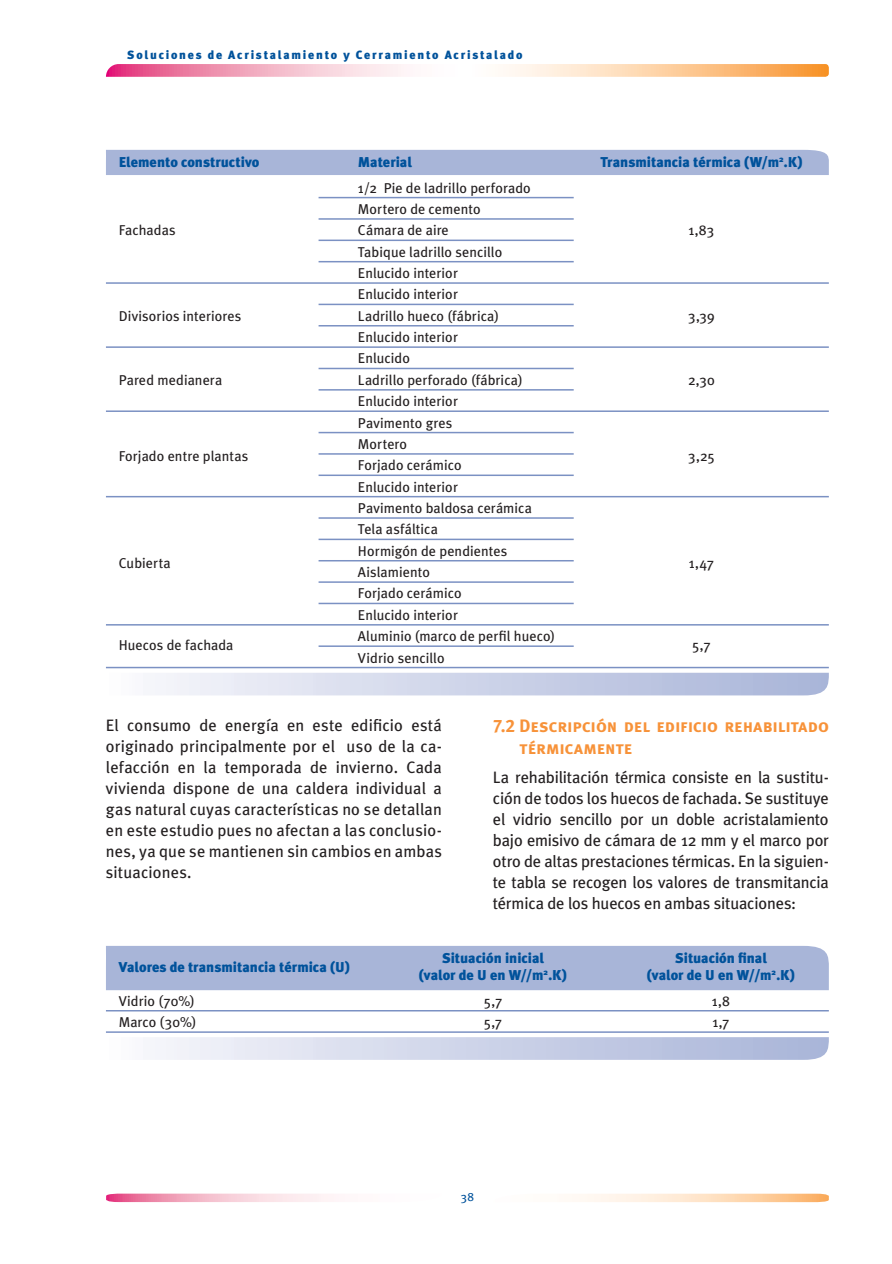
<style>
.page{position:relative;width:892px;height:1264px;background:#fff}
.page>*{position:absolute;margin:0;border:0;box-sizing:border-box;transform-origin:0 0}
.t1{font:18px/21.6px "Meta Plus Bold Caps";letter-spacing:-.005em;color:#f79239}
.t2{font:16.5px/21px "Meta Plus";letter-spacing:.005em;color:#231f20;text-align:justify}
.t3{font:14.25px/21.3px "Meta Plus";letter-spacing:.005em;color:#231f20}
.t4{font:900 14.25px "Meta Plus";color:#00529b}
.t5{font:900 12px "Meta Plus";letter-spacing:.145em;color:#00529b}
.t6{font:12px "Meta Plus";color:#00529b}
</style>
<div class="page">
<svg style="left:106px;top:64px;width:723px;height:13px"></svg>
<svg style="left:572px;top:1193px;width:257px;height:9px"></svg>
<svg style="left:106px;top:1193px;width:228px;height:9px;background:#f4bcce"></svg>
<svg style="left:155px;top:672px;width:674px;height:23px;background:#ced4e9"></svg>
<div style="left:106px;top:150px;width:723px;height:25px;background:#a8b5d8"></div>
<hr style="left:319px;top:197px;width:255px;height:1px;background:#7b91c3">
<hr style="left:319px;top:218px;width:255px;height:2px;background:#7b91c3">
<hr style="left:319px;top:239px;width:255px;height:2px;background:#7b91c3">
<hr style="left:319px;top:261px;width:255px;height:1px;background:#7b91c3">
<hr style="left:106px;top:282px;width:723px;height:2px;background:#7b91c3">
<hr style="left:319px;top:304px;width:255px;height:1px;background:#7b91c3">
<hr style="left:319px;top:325px;width:255px;height:1px;background:#7b91c3">
<hr style="left:106px;top:346px;width:723px;height:2px;background:#7b91c3">
<hr style="left:319px;top:368px;width:255px;height:1px;background:#7b91c3">
<hr style="left:319px;top:389px;width:255px;height:1px;background:#7b91c3">
<hr style="left:106px;top:410px;width:723px;height:2px;background:#7b91c3">
<hr style="left:319px;top:432px;width:255px;height:1px;background:#7b91c3">
<hr style="left:319px;top:453px;width:255px;height:1px;background:#7b91c3">
<hr style="left:319px;top:474px;width:255px;height:2px;background:#7b91c3">
<hr style="left:106px;top:496px;width:723px;height:1px;background:#7b91c3">
<hr style="left:319px;top:517px;width:255px;height:2px;background:#7b91c3">
<hr style="left:319px;top:538px;width:255px;height:2px;background:#7b91c3">
<hr style="left:319px;top:560px;width:255px;height:1px;background:#7b91c3">
<hr style="left:319px;top:581px;width:255px;height:2px;background:#7b91c3">
<hr style="left:319px;top:602px;width:255px;height:2px;background:#7b91c3">
<hr style="left:106px;top:624px;width:723px;height:1px;background:#7b91c3">
<hr style="left:319px;top:645px;width:255px;height:2px;background:#7b91c3">
<hr style="left:106px;top:667px;width:723px;height:1px;background:#7b91c3">
<svg style="left:155px;top:1037px;width:674px;height:22px;background:#cdd3e8"></svg>
<div style="left:106px;top:946px;width:723px;height:44px;background:#a8b5d8"></div>
<hr style="left:106px;top:1010px;width:723px;height:1px;background:#7b91c3">
<hr style="left:106px;top:1031px;width:723px;height:1px;background:#7b91c3">
<p class="t5" style="left:127px;top:48px;width:397px">Soluciones de Acristalamiento y Cerramiento Acristalado</p>
<p class="t4" style="left:119px;top:154px;width:142px">Elemento constructivo</p>
<p class="t4" style="left:358px;top:154px;width:56px">Material</p>
<p class="t4" style="left:600px;top:154px;width:204px">Transmitancia térmica (W/m<sup>2</sup>.K)</p>
<p class="t3" style="left:358px;top:178px;width:174px">1/2 Pie de ladrillo perforado<br>Mortero de cemento</p>
<p class="t3" style="left:119px;top:220px;width:59px">Fachadas</p>
<p class="t3" style="left:358px;top:220px;width:92px">Cámara de aire</p>
<p class="t3" style="left:689px;top:220px;width:27px">1,83</p>
<p class="t3" style="left:358px;top:242px;width:146px">Tabique ladrillo sencillo<br>Enlucido interior<br>Enlucido interior</p>
<p class="t3" style="left:119px;top:306px;width:124px">Divisorios interiores</p>
<p class="t3" style="left:358px;top:306px;width:143px">Ladrillo hueco (fábrica)</p>
<p class="t3" style="left:688px;top:306px;width:28px">3,39</p>
<p class="t3" style="left:358px;top:327px;width:101px">Enlucido interior<br>Enlucido</p>
<p class="t3" style="left:119px;top:370px;width:105px">Pared medianera</p>
<p class="t3" style="left:358px;top:370px;width:166px">Ladrillo perforado (fábrica)</p>
<p class="t3" style="left:688px;top:370px;width:28px">2,30</p>
<p class="t3" style="left:358px;top:391px;width:101px">Enlucido interior<br>Pavimento gres<br>Mortero</p>
<p class="t3" style="left:119px;top:446px;width:131px">Forjado entre plantas</p>
<p class="t3" style="left:688px;top:446px;width:28px">3,25</p>
<p class="t3" style="left:358px;top:455px;width:105px">Forjado cerámico</p>
<p class="t3" style="left:119px;top:553px;width:54px">Cubierta</p>
<p class="t3" style="left:119px;top:635px;width:116px">Huecos de fachada</p>
<p class="t3" style="left:358px;top:477px;width:175px">Enlucido interior<br>Pavimento baldosa cerámica<br>Tela asfáltica<br>Hormigón de pendientes</p>
<p class="t3" style="left:358px;top:562px;width:74px">Aislamiento</p>
<p class="t3" style="left:358px;top:583px;width:105px">Forjado cerámico<br>Enlucido interior</p>
<p class="t3" style="left:358px;top:626px;width:199px">Aluminio (marco de perfil hueco)</p>
<p class="t3" style="left:358px;top:647px;width:88px">Vidrio sencillo</p>
<p class="t3" style="left:689px;top:553px;width:27px">1,47</p>
<p class="t3" style="left:692px;top:635px;width:20px">5,7</p>
<p class="t2" style="left:106px;top:715px;width:338px">El consumo de energía en este edificio está originado principalmente por el uso de la ca&shy;lefacción en la temporada de invierno. Cada vivienda dispone de una caldera individual a gas natural cuyas características no se detallan en este estudio pues no afectan a las conclusio&shy;nes, ya que se mantienen sin cambios en ambas situaciones.</p>
<p class="t1" style="left:519px;top:715px;width:311px;text-indent:-26px">7.2 Descripción del edificio rehabilitado térmicamente</p>
<p class="t2" style="left:493px;top:768px;width:337px">La rehabilitación térmica consiste en la sustitu&shy;ción de todos los huecos de fachada. Se sustituye el vidrio sencillo por un doble acristalamiento bajo emisivo de cámara de 12 mm y el marco por otro de altas prestaciones térmicas. En la siguien&shy;te tabla se recogen los valores de transmitancia térmica de los huecos en ambas situaciones:</p>
<p class="t4" style="left:119px;top:958px;width:233px">Valores de transmitancia térmica (U)</p>
<p class="t4" style="left:442px;top:949px;width:103px">Situación inicial</p>
<p class="t4" style="left:675px;top:949px;width:93px">Situación final</p>
<p class="t4" style="left:419px;top:966px;width:150px">(valor de U en W//m<sup>2</sup>.K)</p>
<p class="t4" style="left:647px;top:966px;width:150px">(valor de U en W//m<sup>2</sup>.K)</p>
<p class="t3" style="left:119px;top:990px;width:78px">Vidrio (70%)</p>
<p class="t3" style="left:484px;top:990px;width:20px">5,7</p>
<p class="t3" style="left:712px;top:990px;width:20px">1,8</p>
<p class="t3" style="left:119px;top:1012px;width:79px">Marco (30%)</p>
<p class="t3" style="left:484px;top:1012px;width:20px">5,7</p>
<p class="t3" style="left:712px;top:1012px;width:19px">1,7</p>
<p class="t6" style="left:461px;top:1191px;width:15px">38</p>
</div>
